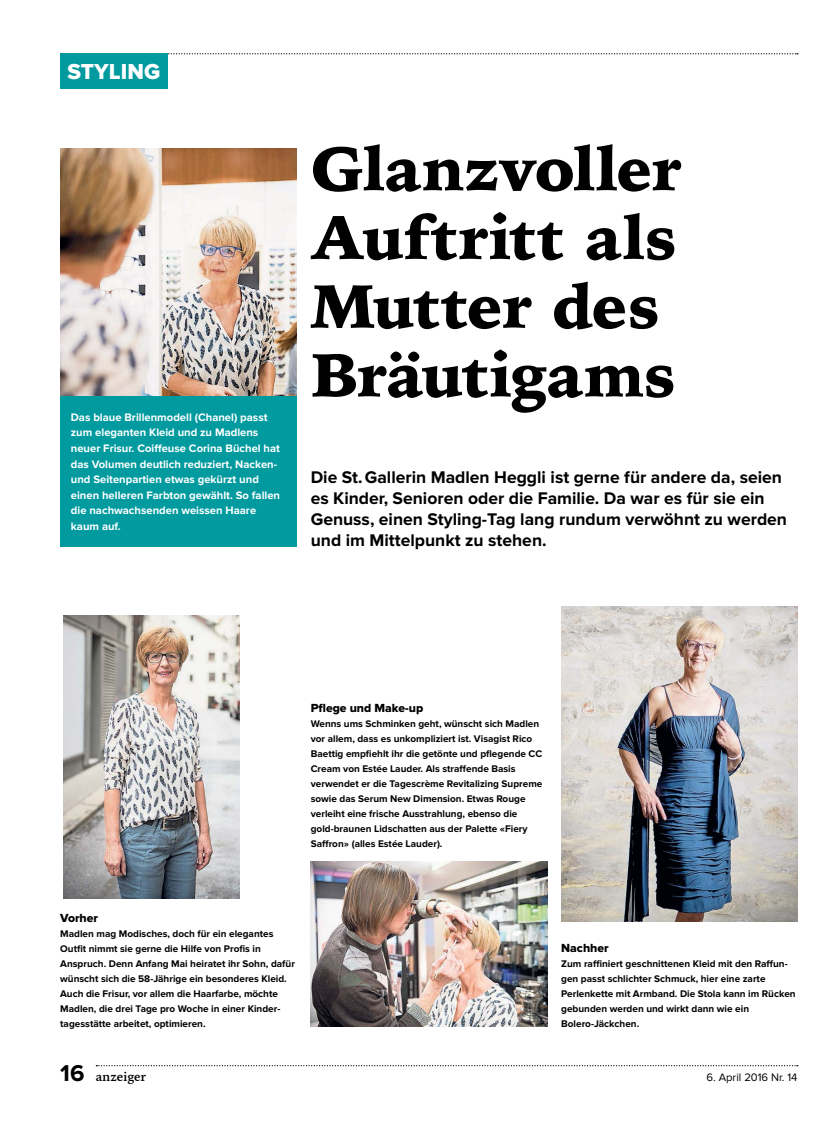
<style>
.page{position:relative;width:833px;height:1134px;background:#fff}
.page>*{position:absolute;margin:0;border:0;box-sizing:border-box;transform-origin:0 0}
.t1{font:900 61.25px/68.8px "Iowan Old Style BT Pro";letter-spacing:-.02em;color:#000}
.t2{font:22.5px "Proxima Nova Extrabld";color:#fff}
.t3{font:700 17.5px/21.2px "Proxima Nova";color:#000}
.t4{font:700 12.5px "Iowan Old Style BT Pro";color:#000}
.t5{font:12.25px "Proxima Nova Extrabld";color:#000}
.t6{font:700 11.25px/15.6px "Proxima Nova";color:#fff}
.t7{font:11.25px "Proxima Nova";color:#000}
.t8{font:700 10px/15px "Proxima Nova";color:#000}
.s1{font-family:"Proxima Nova";font-size:23.75px}
</style>
<div class="page">
<svg style="left:167px;top:53px;width:631px;height:1px"></svg>
<svg style="left:96px;top:1065px;width:702px;height:1px"></svg>
<div style="left:60px;top:53px;width:107px;height:36px;background:#009a9f"></div>
<img style="left:561px;top:607px;width:236px;height:315px">
<img style="left:311px;top:862px;width:236px;height:165px">
<img style="left:64px;top:615px;width:176px;height:283px">
<img style="left:60px;top:148px;width:236px;height:249px">
<div style="left:60px;top:397px;width:236px;height:150px;background:#009a9f"></div>
<h2 class="t2" style="left:67px;top:59px;width:94px">STYLING</h2>
<p class="t6" style="left:71px;top:410px;width:211px">Das blaue Brillenmodell (Chanel) passt zum eleganten Kleid und zu Madlens neuer Frisur. Coiffeuse Corina Büchel hat das Volumen deutlich reduziert, Nacken&shy;und Seitenpartien etwas gekürzt und einen helleren Farbton gewählt. So fallen die nachwachsenden weissen Haare kaum auf.</p>
<h1 class="t1" style="left:311px;top:135px;width:372px">Glanzvoller<br>Auftritt als<br>Mutter des<br>Bräutigams</h1>
<h3 class="t3" style="left:311px;top:467px;width:478px">Die St. Gallerin Madlen Heggli ist gerne für andere da, seien es Kinder, Senioren oder die Familie. Da war es für sie ein Genuss, einen Styling-Tag lang rundum verwöhnt zu werden und im Mittelpunkt zu stehen.</h3>
<p class="t5" style="left:311px;top:701px;width:114px">Pflege und Make-up</p>
<p class="t8" style="left:311px;top:716px;width:233px">Wenns ums Schminken geht, wünscht sich Madlen vor allem, dass es unkompliziert ist. Visagist Rico Baettig empfiehlt ihr die getönte und pflegende CC Cream von Estée Lauder. Als straffende Basis verwendet er die Tagescrème Revitalizing Supreme sowie das Serum New Dimension. Etwas Rouge verleiht eine frische Ausstrahlung, ebenso die gold-braunen Lidschatten aus der Palette «Fiery Saffron» (alles Estée Lauder).</p>
<p class="t5" style="left:60px;top:911px;width:39px">Vorher</p>
<p class="t8" style="left:60px;top:926px;width:236px">Madlen mag Modisches, doch für ein elegantes Outfit nimmt sie gerne die Hilfe von Profis in Anspruch. Denn Anfang Mai heiratet ihr Sohn, dafür wünscht sich die 58-Jährige ein besonderes Kleid.<br>Auch die Frisur, vor allem die Haarfarbe, möchte Madlen, die drei Tage pro Woche in einer Kinder&shy;tagesstätte arbeitet, optimieren.</p>
<p class="t5" style="left:561px;top:941px;width:49px">Nachher</p>
<p class="t8" style="left:561px;top:956px;width:236px">Zum raffiniert geschnittenen Kleid mit den Raffun&shy;gen passt schlichter Schmuck, hier eine zarte Perlenkette mit Armband. Die Stola kann im Rücken gebunden werden und wirkt dann wie ein Bolero-Jäckchen.</p>
<p class="t4" style="left:60px;top:1068px;width:87px"><span class="s1">16</span> anzeiger</p>
<p class="t7" style="left:706px;top:1071px;width:92px">6. April 2016 Nr. 14</p>
</div>
